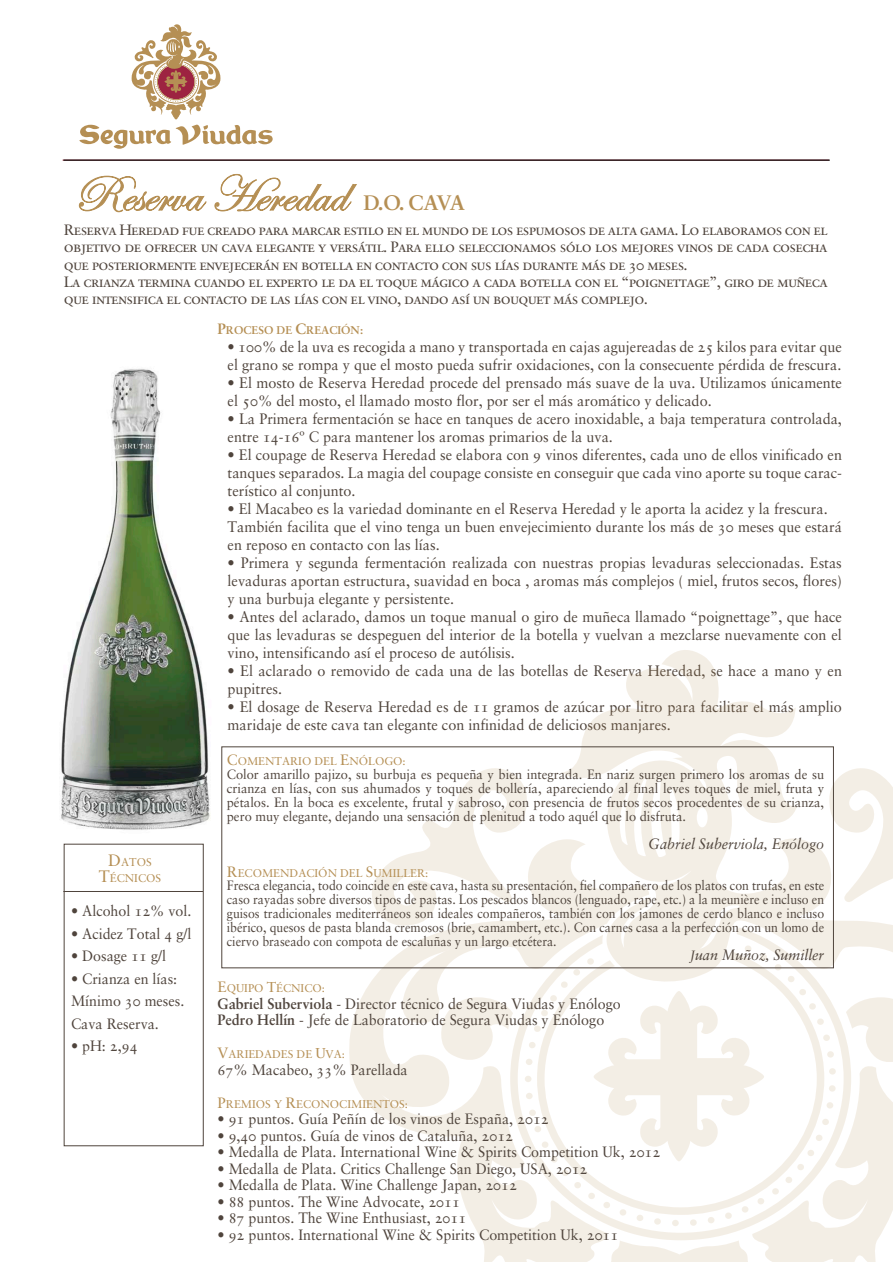
<style>
.page{position:relative;width:893px;height:1262px;background:#fff}
.page>*{position:absolute;margin:0;border:0;box-sizing:border-box;transform-origin:0 0}
.t1{font:51px "Edwardian Script ITC";color:#b58f54}
.t2{font:21px "Sabon Bold Os F";color:#b58f54}
.t3{font:15.15px/18px "Sabon Roman Os F";color:#4f443c;scale:.95 1}
.t4{font:15px/22.5px "Sabon Roman Os F";color:#4f443c;scale:.95 1}
.t5{font:15px/17.2px "Sabon Roman SC";letter-spacing:-.05em;color:#4f443c}
.t6{font:15px "Sabon Italic Os F";color:#4f443c;scale:.95 1}
.t7{font:13.5px/14px "Sabon Roman Os F";color:#4f443c;text-align:justify;scale:.91 1}
.t8{font:13.5px/14px "Sabon Roman Os F";color:#4f443c;text-align:justify;scale:.95 1}
.t9{font:11.25px/16.5px "Sabon Roman Os F";color:#b58f54;text-align:center}
.t10{font:11.25px "Sabon Bold Os F";color:#b58f54}
.s1{font-size:16.5px}
.s2{font-size:15px}
.s3{font-size:13.5px}
.s4{font-size:14.25px}
.s5{font-family:"Sabon Bold Os F"}
</style>
<div class="page">
<img style="left:61px;top:369px;width:149px;height:477px">
<hr style="left:63px;top:891px;width:140px;height:1px;background:#4f443c">
<svg style="left:79px;top:175px;width:128px;height:37px"></svg>
<svg style="left:214px;top:174px;width:143px;height:38px"></svg>
<hr style="left:63px;top:160px;width:766px;height:1px;background:#000">
<svg style="left:578px;top:650px;width:219px;height:173px;fill:#f3eee5"></svg>
<svg style="left:829px;top:761px;width:63px;height:66px"></svg>
<svg style="left:422px;top:761px;width:345px;height:66px"></svg>
<svg style="left:349px;top:827px;width:543px;height:435px"></svg>
<svg style="left:79px;top:24px;width:194px;height:125px"></svg>
<h1 class="t1" style="left:73px;top:166px;width:274px">Reserva Heredad</h1>
<h2 class="t2" style="left:363px;top:189px;width:103px">D.O. CAVA</h2>
<p class="t5" style="left:64px;top:221px;width:765px">Reserva Heredad fue creado para marcar estilo en el mundo de los espumosos de alta gama. Lo elaboramos con el objetivo de ofrecer un cava elegante y versátil. Para ello seleccionamos sólo los mejores vinos de cada cosecha que posteriormente envejecerán en botella en contacto con sus lías durante más de 30 meses.<br>La crianza termina cuando el experto le da el toque mágico a cada botella con el “poignettage”, giro de muñeca que intensifica el contacto de las lías con el vino, dando así un bouquet más complejo.</p>
<p class="t9" style="left:99px;top:853px;width:64px"><span class="s1">D</span>ATOS<br><span class="s1">T</span>ÉCNICOS</p>
<p class="t4" style="left:71px;top:899px;width:128px">• Alcohol 12% vol.</p>
<p class="t4" style="left:71px;top:922px;width:128px">• Acidez Total 4 g/l</p>
<p class="t4" style="left:71px;top:944px;width:102px">• Dosage 11 g/l</p>
<p class="t4" style="left:71px;top:967px;width:121px">• Crianza en lías:<br>Mínimo 30 meses.<br>Cava Reserva.</p>
<p class="t4" style="left:71px;top:1034px;width:72px">• pH: 2,94</p>
<p class="t10" style="left:218px;top:323px;width:147px"><span class="s2">P</span>ROCESO DE <span class="s2">C</span>REACIÓN:</p>
<p class="t3" style="left:227px;top:337px;width:648px">• 100% de la uva es recogida a mano y transportada en cajas agujereadas de 25 kilos para evitar que el grano se rompa y que el mosto pueda sufrir oxidaciones, con la consecuente pérdida de frescura.</p>
<p class="t3" style="left:227px;top:373px;width:648px">• El mosto de Reserva Heredad procede del prensado más suave de la uva. Utilizamos únicamente el 50% del mosto, el llamado mosto flor, por ser el más aromático y delicado.</p>
<p class="t3" style="left:227px;top:409px;width:648px">• La Primera fermentación se hace en tanques de acero inoxidable, a baja temperatura controlada, entre 14-16º C para mantener los aromas primarios de la uva.</p>
<p class="t3" style="left:227px;top:445px;width:648px;text-align:justify">• El coupage de Reserva Heredad se elabora con 9 vinos diferentes, cada uno de ellos vinificado en tanques separados. La magia del coupage consiste en conseguir que cada vino aporte su toque carac&shy;terístico al conjunto.</p>
<p class="t3" style="left:227px;top:499px;width:648px">• El Macabeo es la variedad dominante en el Reserva Heredad y le aporta la acidez y la frescura.<br>También facilita que el vino tenga un buen envejecimiento durante los más de 30 meses que estará en reposo en contacto con las lías.</p>
<p class="t3" style="left:227px;top:553px;width:648px;text-align:justify">• Primera y segunda fermentación realizada con nuestras propias levaduras seleccionadas. Estas levaduras aportan estructura, suavidad en boca , aromas más complejos ( miel, frutos secos, flores) y una burbuja elegante y persistente.</p>
<p class="t3" style="left:227px;top:607px;width:648px;text-align:justify">• Antes del aclarado, damos un toque manual o giro de muñeca llamado “poignettage”, que hace que las levaduras se despeguen del interior de la botella y vuelvan a mezclarse nuevamente con el vino, intensificando así el proceso de autólisis.</p>
<p class="t3" style="left:227px;top:661px;width:648px">• El aclarado o removido de cada una de las botellas de Reserva Heredad, se hace a mano y en pupitres.</p>
<p class="t3" style="left:227px;top:697px;width:648px">• El dosage de Reserva Heredad es de 11 gramos de azúcar por litro para facilitar el más amplio maridaje de este cava tan elegante con infinidad de deliciosos manjares.</p>
<p class="t9" style="left:227px;top:752px;width:180px"><span class="s2">C</span>OMENTARIO DEL <span class="s2">E</span>NÓLOGO:</p>
<p class="t8" style="left:227px;top:767px;width:630px">Color amarillo pajizo, su burbuja es pequeña y bien integrada. En nariz surgen primero los aromas de su crianza en lías, con sus ahumados y toques de bollería, apareciendo al final leves toques de miel, fruta y pétalos. En la boca es excelente, frutal y sabroso, con presencia de frutos secos procedentes de su crianza, pero muy elegante, dejando una sensación de plenitud a todo aquél que lo disfruta.</p>
<p class="t6" style="left:648px;top:834px;width:187px">Gabriel Suberviola, Enólogo</p>
<p class="t9" style="left:227px;top:864px;width:203px"><span class="s2">R</span>ECOMENDACIÓN DEL <span class="s2">S</span>UMILLER:</p>
<p class="t7" style="left:227px;top:878px;width:658px">Fresca elegancia, todo coincide en este cava, hasta su presentación, fiel compañero de los platos con trufas, en este caso rayadas sobre diversos tipos de pastas. Los pescados blancos (lenguado, rape, etc.) a la meunière e incluso en guisos tradicionales mediterráneos son ideales compañeros, también con los jamones de cerdo blanco e incluso ibérico, quesos de pasta blanda cremosos (brie, camambert, etc.). Con carnes casa a la perfección con un lomo de ciervo braseado con compota de escaluñas y un largo etcétera.</p>
<p class="t6" style="left:690px;top:946px;width:143px"><span class="s3">J</span>uan Muñoz, Sumiller</p>
<p class="t9" style="left:217px;top:980px;width:109px"><span class="s2">E</span>QUIPO <span class="s4">T</span>ÉCNICO:</p>
<p class="t4" style="left:217px;top:995px;width:426px;line-height:16.5px"><span class="s5">Gabriel Suberviola</span> - Director técnico de Segura Viudas y Enólogo<br><span class="s5">Pedro Hellín</span> - Jefe de Laboratorio de Segura Viudas y Enólogo</p>
<p class="t9" style="left:217px;top:1046px;width:129px"><span class="s2">V</span>ARIEDADES DE <span class="s4">U</span>VA:</p>
<p class="t4" style="left:217px;top:1058px;width:202px">67% Macabeo, 33% Parellada</p>
<p class="t9" style="left:217px;top:1095px;width:192px"><span class="s2">P</span>REMIOS Y <span class="s2">R</span>ECONOCIMIENTOS:</p>
<p class="t4" style="left:217px;top:1107px;width:350px">• 91 puntos. Guía Peñín de los vinos de España, 2012</p>
<p class="t4" style="left:217px;top:1124px;width:312px">• 9,40 puntos. Guía de vinos de Cataluña, 2012</p>
<p class="t4" style="left:217px;top:1140px;width:467px">• Medalla de Plata. International Wine &amp; Spirits Competition Uk, 2012</p>
<p class="t4" style="left:217px;top:1157px;width:391px">• Medalla de Plata. Critics Challenge San Diego, USA, 2012</p>
<p class="t4" style="left:217px;top:1173px;width:317px">• Medalla de Plata. Wine Challenge Japan, 2012</p>
<p class="t4" style="left:217px;top:1190px;width:257px">• 88 puntos. The Wine Advocate, 2011</p>
<p class="t4" style="left:217px;top:1206px;width:263px">• 87 puntos. The Wine Enthusiast, 2011</p>
<p class="t4" style="left:217px;top:1223px;width:423px">• 92 puntos. International Wine &amp; Spirits Competition Uk, 2011</p>
</div>
